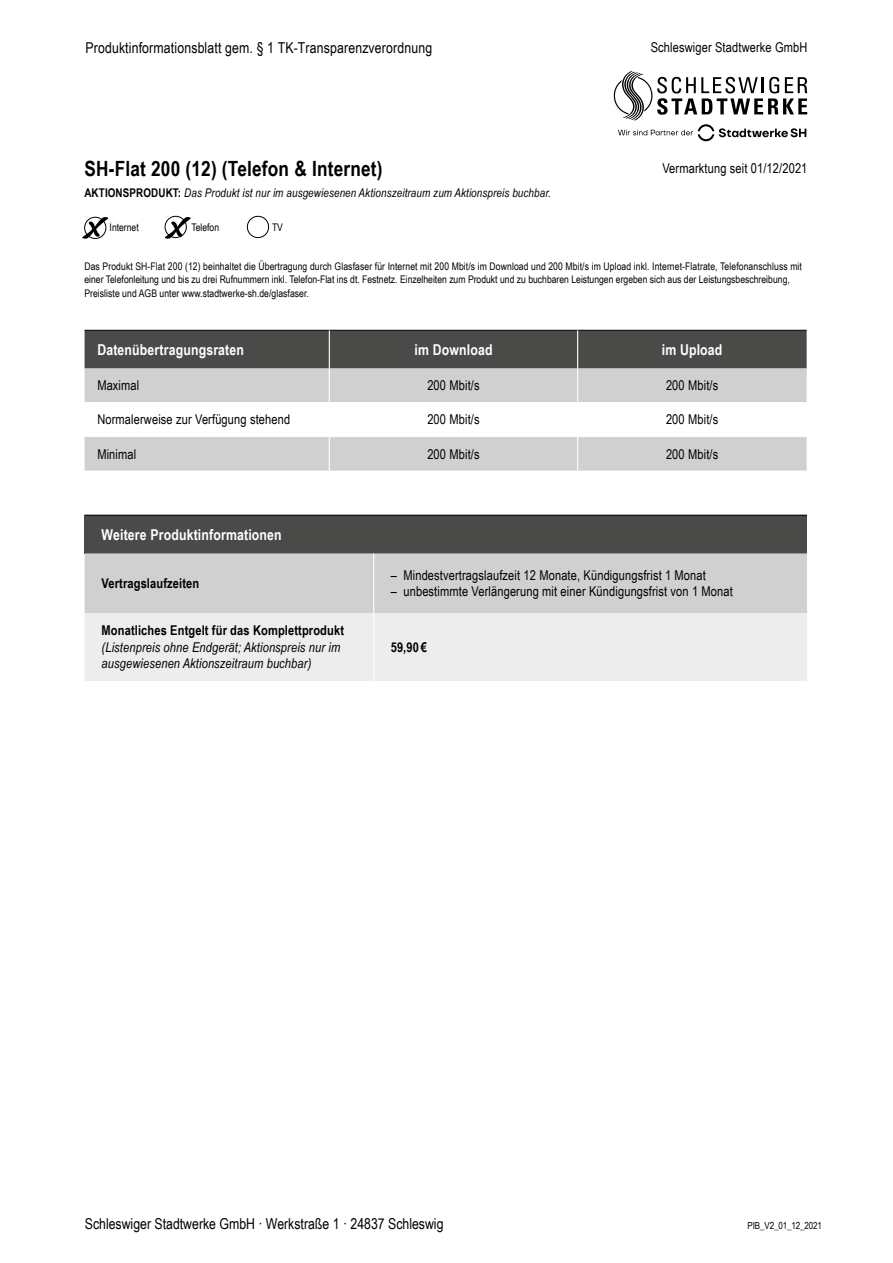
<style>
.page{position:relative;width:893px;height:1263px;background:#fff}
.page>*{position:absolute;margin:0;border:0;box-sizing:border-box;transform-origin:0 0}
.t1{font:700 21px "Arial Narrow";letter-spacing:.01em;color:#000}
.t2{font:15px "Arial Narrow";letter-spacing:.01em;color:#000}
.t3{font:700 15px "Arial Narrow";letter-spacing:.01em;color:#fff}
.t4{font:13.5px "Arial Narrow";letter-spacing:.01em;color:#000}
.t5{font:italic 13.5px/16.5px "Arial Narrow";letter-spacing:.01em;color:#000}
.t6{font:700 13.5px "Arial Narrow";letter-spacing:.01em;color:#000}
.t7{font:italic 12px "Arial Narrow";letter-spacing:.01em;color:#000}
.t8{font:10.5px/13.5px "Arial Narrow";letter-spacing:.005em;color:#000}
.t9{font:9.75px "Arial Narrow";letter-spacing:-.01em;color:#000}
.s1{font-weight:700;font-style:normal}
</style>
<div class="page">
<div style="left:247px;top:216px;width:22px;height:22px;border:1px solid #000;border-radius:50%"></div>
<svg style="left:614px;top:71px;width:193px;height:70px"></svg>
<div style="left:85px;top:331px;width:722px;height:37px;background:#4a4a49"></div>
<svg style="left:85px;top:368px;width:722px;height:103px;fill:#d0d0d0"></svg>
<hr style="left:85px;top:402px;width:244px;height:1px;background:#fff">
<hr style="left:330px;top:402px;width:247px;height:1px;background:#fff">
<hr style="left:578px;top:402px;width:229px;height:1px;background:#fff">
<hr style="left:85px;top:330px;width:244px;height:1px;background:#000">
<hr style="left:329px;top:330px;width:249px;height:1px;background:#000">
<hr style="left:578px;top:330px;width:229px;height:1px;background:#000">
<hr style="left:85px;top:436px;width:244px;height:1px;background:#fff">
<hr style="left:330px;top:436px;width:247px;height:1px;background:#fff">
<hr style="left:578px;top:436px;width:229px;height:1px;background:#fff">
<hr style="left:329px;top:330px;width:1px;height:38px;background:#fff">
<hr style="left:577px;top:330px;width:1px;height:38px;background:#fff">
<hr style="left:329px;top:368px;width:1px;height:35px;background:#fff">
<hr style="left:577px;top:368px;width:1px;height:35px;background:#fff">
<hr style="left:329px;top:403px;width:1px;height:34px;background:#fff">
<hr style="left:577px;top:403px;width:1px;height:34px;background:#fff">
<hr style="left:329px;top:437px;width:1px;height:34px;background:#fff">
<hr style="left:577px;top:437px;width:1px;height:34px;background:#fff">
<div style="left:85px;top:515px;width:722px;height:38px;background:#4a4a49"></div>
<div style="left:85px;top:553px;width:722px;height:60px;background:#d0d0d0"></div>
<div style="left:85px;top:613px;width:722px;height:68px;background:#ededed"></div>
<hr style="left:85px;top:515px;width:289px;height:1px;background:#000">
<hr style="left:374px;top:515px;width:433px;height:1px;background:#000">
<hr style="left:373px;top:553px;width:1px;height:60px;background:#fff">
<hr style="left:373px;top:613px;width:1px;height:68px;background:#fff">
<svg style="left:82px;top:216px;width:27px;height:23px"></svg>
<svg style="left:164px;top:216px;width:27px;height:23px"></svg>
<h2 class="t2" style="left:85px;top:37px;width:348px">Produktinformationsblatt gem. § 1 TK-Transparenzverordnung</h2>
<h1 class="t1" style="left:84px;top:152px;width:300px">SH-Flat 200 (12) (Telefon &amp; Internet)</h1>
<p class="t7" style="left:84px;top:184px;width:468px"><span class="s1">AKTIONSPRODUKT:</span> Das Produkt ist nur im ausgewiesenen Aktionszeitraum zum Aktionspreis buchbar.</p>
<p class="t8" style="left:110px;top:220px;width:31px">Internet</p>
<p class="t8" style="left:191px;top:220px;width:29px">Telefon</p>
<p class="t8" style="left:272px;top:220px;width:13px">TV</p>
<p class="t4" style="left:651px;top:38px;width:158px">Schleswiger Stadtwerke GmbH</p>
<p class="t4" style="left:662px;top:158px;width:147px">Vermarktung seit 01/12/2021</p>
<p class="t8" style="left:84px;top:259px;width:719px">Das Produkt SH-Flat 200 (12) beinhaltet die Übertragung durch Glasfaser für Internet mit 200 Mbit/s im Download und 200 Mbit/s im Upload inkl. Internet-Flatrate, Telefonanschluss mit einer Telefonleitung und bis zu drei Rufnummern inkl. Telefon-Flat ins dt. Festnetz. Einzelheiten zum Produkt und zu buchbaren Leistungen ergeben sich aus der Leistungsbeschreibung,<br>Preisliste und AGB unter www.stadtwerke-sh.de/glasfaser.</p>
<h2 class="t3" style="left:97px;top:338px;width:148px">Datenübertragungsraten</h2>
<h2 class="t3" style="left:414px;top:338px;width:80px">im Download</h2>
<h2 class="t3" style="left:662px;top:338px;width:62px">im Upload</h2>
<p class="t4" style="left:97px;top:376px;width:44px">Maximal</p>
<p class="t4" style="left:427px;top:376px;width:54px">200 Mbit/s</p>
<p class="t4" style="left:666px;top:376px;width:54px">200 Mbit/s</p>
<p class="t4" style="left:97px;top:410px;width:194px">Normalerweise zur Verfügung stehend</p>
<p class="t4" style="left:427px;top:410px;width:54px">200 Mbit/s</p>
<p class="t4" style="left:666px;top:410px;width:54px">200 Mbit/s</p>
<p class="t4" style="left:97px;top:444px;width:40px">Minimal</p>
<p class="t4" style="left:427px;top:444px;width:54px">200 Mbit/s</p>
<p class="t4" style="left:666px;top:444px;width:54px">200 Mbit/s</p>
<h2 class="t3" style="left:102px;top:523px;width:182px">Weitere Produktinformationen</h2>
<p class="t6" style="left:102px;top:573px;width:99px">Vertragslaufzeiten</p>
<p class="t4" style="left:391px;top:565px;width:317px">– Mindestvertragslaufzeit 12 Monate, Kündigungsfrist 1 Monat</p>
<p class="t4" style="left:391px;top:582px;width:344px">– unbestimmte Verlängerung mit einer Kündigungsfrist von 1 Monat</p>
<p class="t6" style="left:102px;top:620px;width:244px">Monatliches Entgelt für das Komplettprodukt</p>
<p class="t5" style="left:102px;top:639px;width:240px">(Listenpreis ohne Endgerät; Aktionspreis nur im ausgewiesenen Aktionszeitraum buchbar)</p>
<p class="t6" style="left:391px;top:637px;width:38px">59,90 €</p>
<h2 class="t2" style="left:85px;top:1213px;width:360px">Schleswiger Stadtwerke GmbH · Werkstraße 1 · 24837 Schleswig</h2>
<p class="t9" style="left:748px;top:1218px;width:76px">PIB_V2_01_12_2021</p>
</div>
